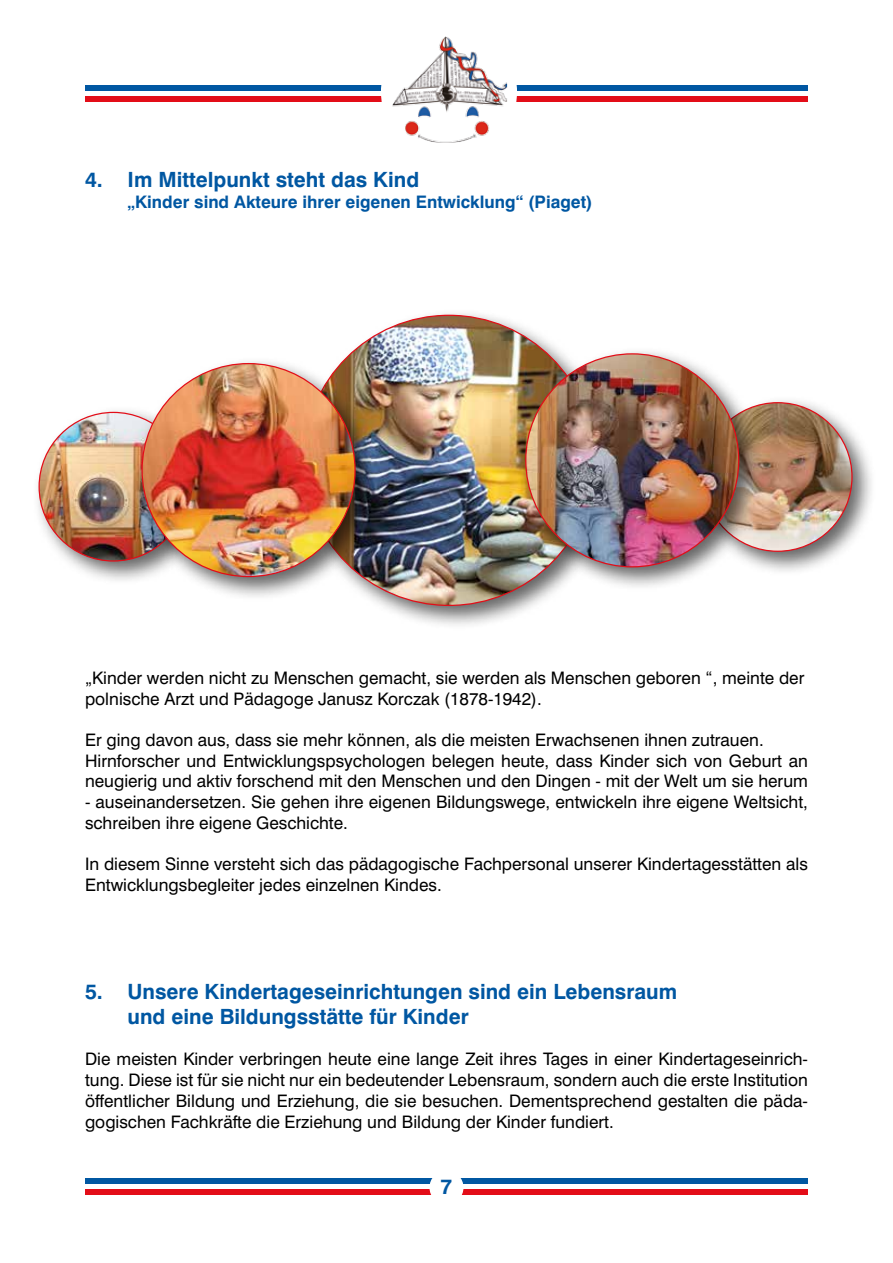
<style>
.page{position:relative;width:893px;height:1263px;background:#fff}
.page>*{position:absolute;margin:0;border:0;box-sizing:border-box;transform-origin:0 0}
.t1{font:700 21px/25.2px "Swiss 721 BT";color:#0057a2}
.t2{font:17.25px/20.7px "Swiss 721 BT";color:#000}
.t3{font:700 17.25px "Swiss 721 BT";color:#0057a2}
</style>
<div class="page">
<div style="left:85px;top:85px;width:723px;height:6px;background:#0057a2"></div>
<div style="left:85px;top:96px;width:723px;height:6px;background:#e30d18"></div>
<div style="left:381px;top:24px;width:136px;height:136px;background:#fff;border-radius:50%"></div>
<img style="left:392px;top:36px;width:115px;height:106px">
<div style="left:85px;top:1178px;width:723px;height:5px;background:#0057a2"></div>
<div style="left:85px;top:1189px;width:723px;height:6px;background:#e30d18"></div>
<div style="left:430px;top:1171px;width:33px;height:33px;background:#fff;border-radius:50%"></div>
<div style="left:429px;top:1170px;width:34px;height:34px;border:2px solid #fff;border-radius:50%"></div>
<div style="left:297px;top:308px;width:322px;height:322px;background:#000;opacity:.6"></div>
<img style="left:304px;top:315px;width:290px;height:290px;border-radius:145px">
<div style="left:32px;top:405px;width:180px;height:180px;background:#000;opacity:.6"></div>
<img style="left:39px;top:412px;width:149px;height:149px;border-radius:74px">
<div style="left:135px;top:356px;width:245px;height:245px;background:#000;opacity:.6"></div>
<img style="left:142px;top:364px;width:213px;height:212px;border-radius:106px">
<div style="left:696px;top:395px;width:180px;height:181px;background:#000;opacity:.6"></div>
<img style="left:703px;top:403px;width:149px;height:148px;border-radius:74px">
<div style="left:518px;top:346px;width:246px;height:246px;background:#000;opacity:.6"></div>
<img style="left:526px;top:354px;width:213px;height:213px;border-radius:106px">
<p class="t1" style="left:85px;top:167px;width:336px">4. Im Mittelpunkt steht das Kind</p>
<p class="t3" style="left:128px;top:191px;width:467px">„Kinder sind Akteure ihrer eigenen Entwicklung“ (Piaget)</p>
<p class="t2" style="left:85px;top:667px;width:721px">„Kinder werden nicht zu Menschen gemacht, sie werden als Menschen geboren “, meinte der polnische Arzt und Pädagoge Janusz Korczak (1878-1942).</p>
<p class="t2" style="left:85px;top:729px;width:724px">Er ging davon aus, dass sie mehr können, als die meisten Erwachsenen ihnen zutrauen.<br>Hirnforscher und Entwicklungspsychologen belegen heute, dass Kinder sich von Geburt an neugierig und aktiv forschend mit den Menschen und den Dingen - mit der Welt um sie herum</p>
<p class="t2" style="left:85px;top:791px;width:724px">- auseinandersetzen. Sie gehen ihre eigenen Bildungswege, entwickeln ihre eigene Weltsicht, schreiben ihre eigene Geschichte.</p>
<p class="t2" style="left:85px;top:853px;width:724px">In diesem Sinne versteht sich das pädagogische Fachpersonal unserer Kindertagesstätten als<br>Entwicklungsbegleiter jedes einzelnen Kindes.</p>
<p class="t1" style="left:128px;top:978px;width:551px;text-indent:-43px">5. Unsere Kindertageseinrichtungen sind ein Lebensraum und eine Bildungsstätte für Kinder</p>
<p class="t2" style="left:85px;top:1049px;width:724px;text-align:justify">Die meisten Kinder verbringen heute eine lange Zeit ihres Tages in einer Kindertageseinrich&shy;tung. Diese ist für sie nicht nur ein bedeutender Lebensraum, sondern auch die erste Institution öffentlicher Bildung und Erziehung, die sie besuchen. Dementsprechend gestalten die päda&shy;gogischen Fachkräfte die Erziehung und Bildung der Kinder fundiert.</p>
<p class="t1" style="left:441px;top:1174px;width:13px">7</p>
</div>
